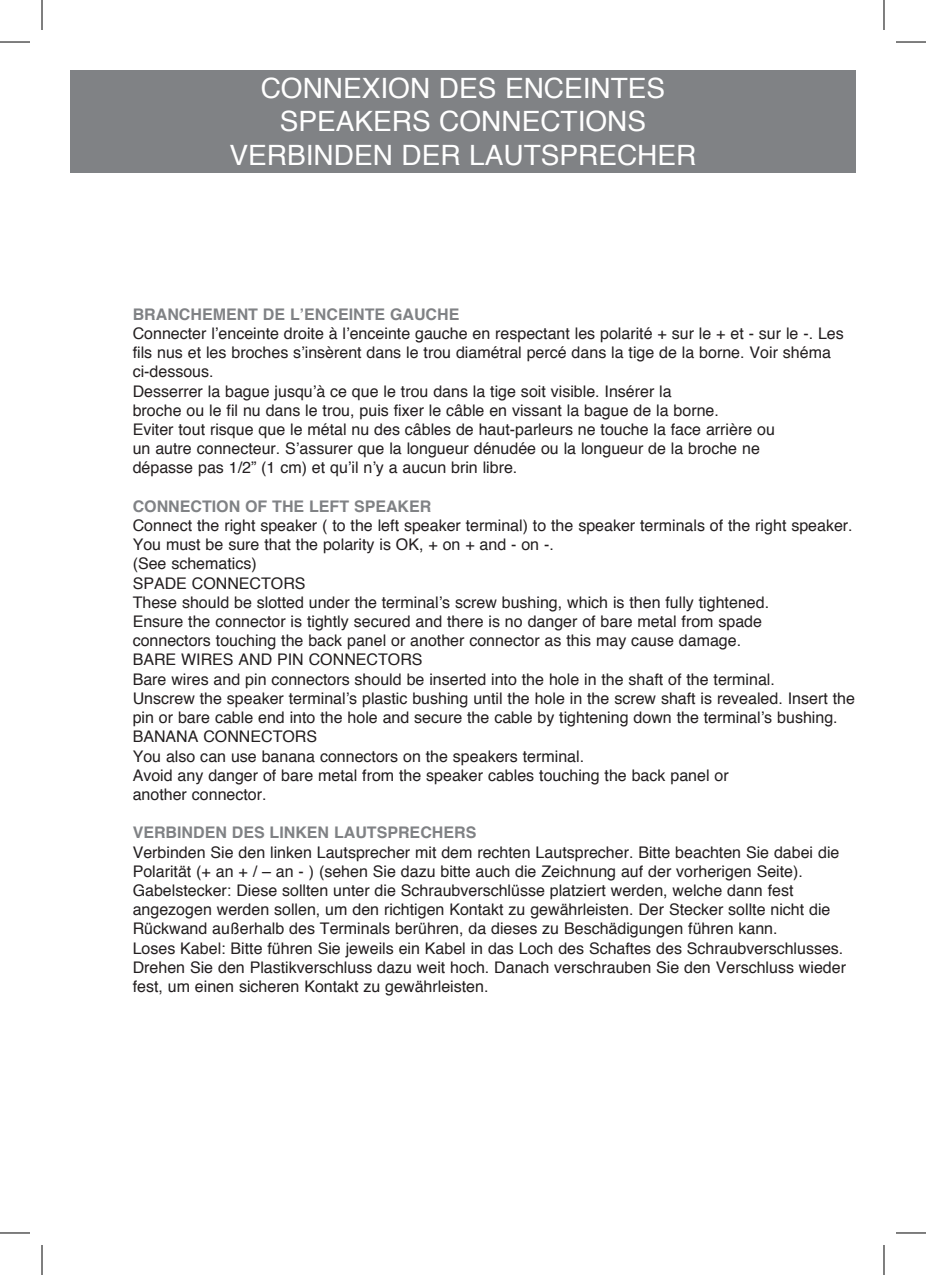
<style>
.page{position:relative;width:926px;height:1275px;background:#fff}
.page>*{position:absolute;margin:0;border:0;box-sizing:border-box;transform-origin:0 0}
.t1{font:28px/33.6px "Helvetica";color:#fff;text-align:center}
.t2{font:16px/19.2px "Helvetica";color:#231f20}
.t3{font:700 16px "Helvetica";color:#808285}
</style>
<div class="page">
<div style="left:70px;top:70px;width:786px;height:102px;background:#808285"></div>
<hr style="left:0;top:42px;width:30px;height:1px;background:#000">
<hr style="left:896px;top:42px;width:30px;height:1px;background:#000">
<hr style="left:0;top:1232px;width:30px;height:1px;background:#000">
<hr style="left:896px;top:1232px;width:30px;height:1px;background:#000">
<hr style="left:42px;top:0;width:1px;height:30px;background:#000">
<hr style="left:42px;top:1245px;width:1px;height:30px;background:#000">
<hr style="left:884px;top:0;width:1px;height:30px;background:#000">
<hr style="left:884px;top:1245px;width:1px;height:30px;background:#000">
<h1 class="t1" style="left:230px;top:72px;width:468px">CONNEXION DES ENCEINTES<br>SPEAKERS CONNECTIONS<br>VERBINDEN DER LAUTSPRECHER</h1>
<p class="t3" style="left:133px;top:301px;width:328px">BRANCHEMENT DE L’ENCEINTE GAUCHE</p>
<p class="t2" style="left:133px;top:324px;width:713px">Connecter l’enceinte droite à l’enceinte gauche en respectant les polarité + sur le + et - sur le -. Les fils nus et les broches s’insèrent dans le trou diamétral percé dans la tige de la borne. Voir shéma ci-dessous.<br>Desserrer la bague jusqu’à ce que le trou dans la tige soit visible. Insérer la<br>broche ou le fil nu dans le trou, puis fixer le câble en vissant la bague de la borne.<br>Eviter tout risque que le métal nu des câbles de haut-parleurs ne touche la face arrière ou<br>un autre connecteur. S’assurer que la longueur dénudée ou la longueur de la broche ne<br>dépasse pas 1/2” (1 cm) et qu’il n’y a aucun brin libre.</p>
<p class="t3" style="left:133px;top:493px;width:300px">CONNECTION OF THE LEFT SPEAKER</p>
<p class="t2" style="left:133px;top:516px;width:724px">Connect the right speaker ( to the left speaker terminal) to the speaker terminals of the right speaker.<br>You must be sure that the polarity is OK, + on + and - on -.<br>(See schematics)<br>SPADE CONNECTORS<br>These should be slotted under the terminal’s screw bushing, which is then fully tightened.<br>Ensure the connector is tightly secured and there is no danger of bare metal from spade<br>connectors touching the back panel or another connector as this may cause damage.<br>BARE WIRES AND PIN CONNECTORS<br>Bare wires and pin connectors should be inserted into the hole in the shaft of the terminal.<br>Unscrew the speaker terminal’s plastic bushing until the hole in the screw shaft is revealed. Insert the pin or bare cable end into the hole and secure the cable by tightening down the terminal’s bushing.<br>BANANA CONNECTORS<br>You also can use banana connectors on the speakers terminal.<br>Avoid any danger of bare metal from the speaker cables touching the back panel or<br>another connector.</p>
<p class="t3" style="left:133px;top:819px;width:345px">VERBINDEN DES LINKEN LAUTSPRECHERS</p>
<p class="t2" style="left:133px;top:843px;width:715px">Verbinden Sie den linken Lautsprecher mit dem rechten Lautsprecher. Bitte beachten Sie dabei die Polarität (+ an + / – an - ) (sehen Sie dazu bitte auch die Zeichnung auf der vorherigen Seite).<br>Gabelstecker: Diese sollten unter die Schraubverschlüsse platziert werden, welche dann fest angezogen werden sollen, um den richtigen Kontakt zu gewährleisten. Der Stecker sollte nicht die Rückwand außerhalb des Terminals berühren, da dieses zu Beschädigungen führen kann.<br>Loses Kabel: Bitte führen Sie jeweils ein Kabel in das Loch des Schaftes des Schraubverschlusses.<br>Drehen Sie den Plastikverschluss dazu weit hoch. Danach verschrauben Sie den Verschluss wieder fest, um einen sicheren Kontakt zu gewährleisten.</p>
</div>
